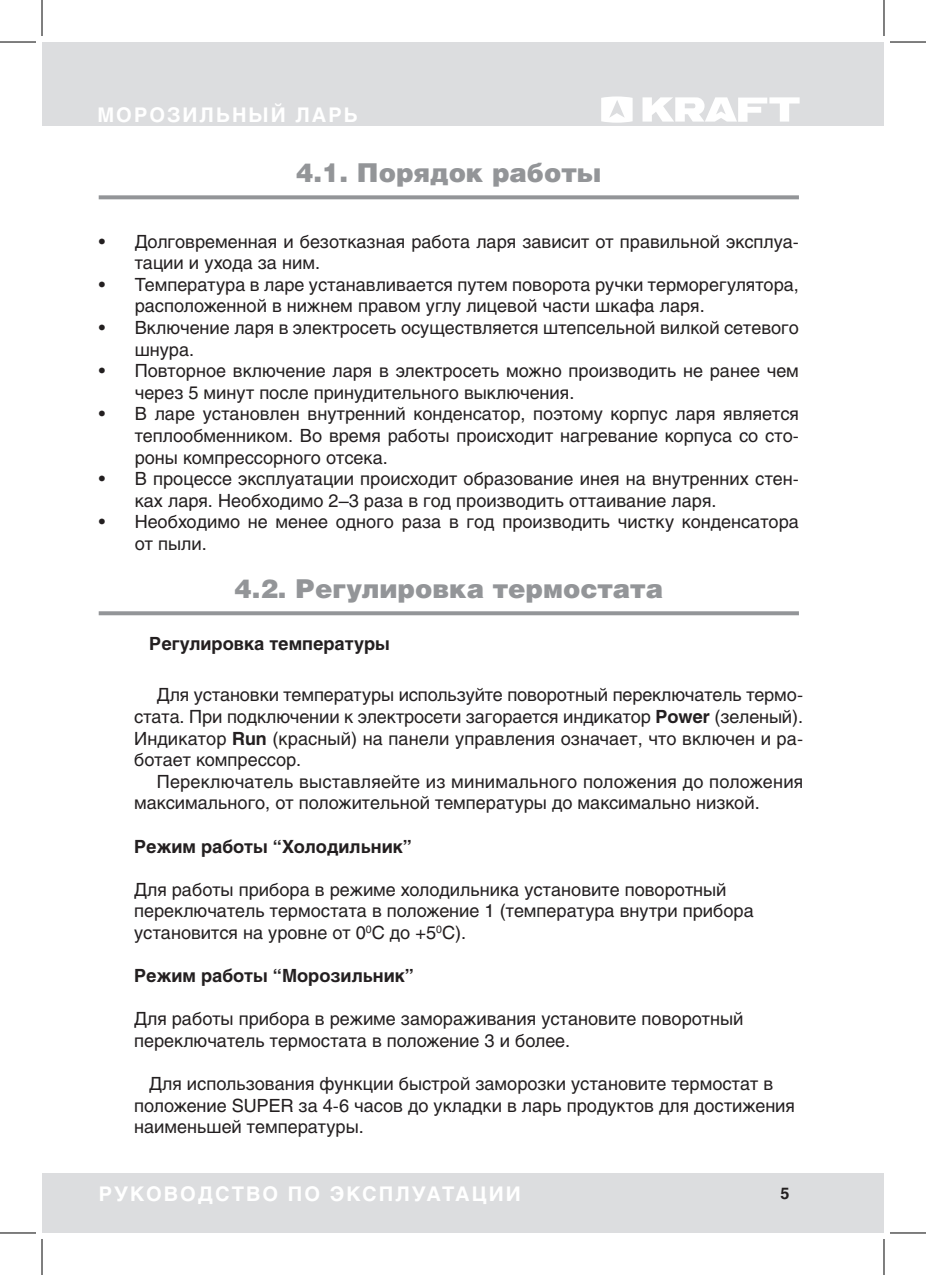
<style>
.page{position:relative;width:926px;height:1275px;background:#fff}
.page>*{position:absolute;margin:0;border:0;box-sizing:border-box;transform-origin:0 0}
.t1{font:900 26px "Helios";color:#939598}
.t2{font:700 20px "Helios";letter-spacing:.1em;color:#fff}
.t3{font:18px/21.6px "Helios";color:#231f20}
.t4{font:700 18px "Helios";color:#231f20}
.t5{font:700 16px "Helios";color:#231f20}
.s1{font-weight:700}
</style>
<div class="page">
<div style="left:42px;top:42px;width:842px;height:84px;background:#dcdddf"></div>
<div style="left:42px;top:1172px;width:842px;height:61px;background:#dcdddf"></div>
<svg style="left:601px;top:96px;width:32px;height:27px"></svg>
<svg style="left:642px;top:97px;width:158px;height:25px"></svg>
<svg style="left:99px;top:195px;width:700px;height:4px;background:#9c9ea0"></svg>
<svg style="left:99px;top:611px;width:700px;height:4px;background:#9a9c9f"></svg>
<hr style="left:0;top:42px;width:36px;height:1px;background:#000">
<hr style="left:890px;top:42px;width:36px;height:1px;background:#000">
<hr style="left:0;top:1232px;width:36px;height:1px;background:#000">
<hr style="left:890px;top:1232px;width:36px;height:1px;background:#000">
<hr style="left:42px;top:0;width:1px;height:36px;background:#000">
<hr style="left:42px;top:1239px;width:1px;height:36px;background:#000">
<hr style="left:884px;top:0;width:1px;height:36px;background:#000">
<hr style="left:884px;top:1239px;width:1px;height:36px;background:#000">
<p class="t2" style="left:97px;top:103px;width:262px">МОРОЗИЛЬНЫЙ ЛАРЬ</p>
<h1 class="t1" style="left:296px;top:157px;width:306px">4.1. Порядок работы</h1>
<p class="t3" style="left:135px;top:230px;width:666px;text-indent:-36px">• Долговременная и безотказная работа ларя зависит от правильной эксплуа&shy;тации и ухода за ним.</p>
<p class="t3" style="left:135px;top:273px;width:666px;text-indent:-36px">• Температура в ларе устанавливается путем поворота ручки терморегулятора, расположенной в нижнем правом углу лицевой части шкафа ларя.</p>
<p class="t3" style="left:135px;top:317px;width:666px;text-indent:-36px">• Включение ларя в электросеть осуществляется штепсельной вилкой сетевого шнура.</p>
<p class="t3" style="left:135px;top:360px;width:666px;text-indent:-36px">• Повторное включение ларя в электросеть можно производить не ранее чем через 5 минут после принудительного выключения.</p>
<p class="t3" style="left:135px;top:403px;width:666px;text-align:justify;text-indent:-36px">• В ларе установлен внутренний конденсатор, поэтому корпус ларя является теплообменником. Во время работы происходит нагревание корпуса со сто&shy;роны компрессорного отсека.</p>
<p class="t3" style="left:135px;top:468px;width:666px;text-indent:-36px">• В процессе эксплуатации происходит образование инея на внутренних стен&shy;ках ларя. Необходимо 2–3 раза в год производить оттаивание ларя.</p>
<p class="t3" style="left:135px;top:511px;width:666px;text-indent:-36px">• Необходимо не менее одного раза в год производить чистку конденсатора от пыли.</p>
<h1 class="t1" style="left:235px;top:572px;width:430px">4.2. Регулировка термостата</h1>
<p class="t4" style="left:149px;top:633px;width:242px">Регулировка температуры</p>
<p class="t3" style="left:134px;top:684px;width:670px;text-align:justify;text-indent:23px">Для установки температуры используйте поворотный переключатель термо&shy;стата. При подключении к электросети загорается индикатор <span class="s1">Power</span> (зеленый).<br>Индикатор <span class="s1">Run</span> (красный) на панели управления означает, что включен и ра&shy;ботает компрессор.</p>
<p class="t3" style="left:134px;top:770px;width:671px;text-indent:23px">Переключатель выставляейте из минимального положения до положения максимального, от положительной температуры до максимально низкой.</p>
<p class="t4" style="left:134px;top:835px;width:279px">Режим работы “Холодильник”</p>
<p class="t3" style="left:134px;top:878px;width:621px">Для работы прибора в режиме холодильника установите поворотный переключатель термостата в положение 1 (температура внутри прибора установится на уровне от 0<sup>0</sup>С до +5<sup>0</sup>С).</p>
<p class="t4" style="left:134px;top:965px;width:281px">Режим работы “Морозильник”</p>
<p class="t3" style="left:134px;top:1008px;width:611px">Для работы прибора в режиме замораживания установите поворотный переключатель термостата в положение 3 и более.</p>
<p class="t3" style="left:134px;top:1073px;width:662px;text-indent:15px">Для использования функции быстрой заморозки установите термостат в положение SUPER за 4-6 часов до укладки в ларь продуктов для достижения наименьшей температуры.</p>
<p class="t2" style="left:99px;top:1182px;width:424px">РУКОВОДСТВО ПО ЭКСПЛУАТАЦИИ</p>
<p class="t5" style="left:780px;top:1183px;width:10px">5</p>
</div>
